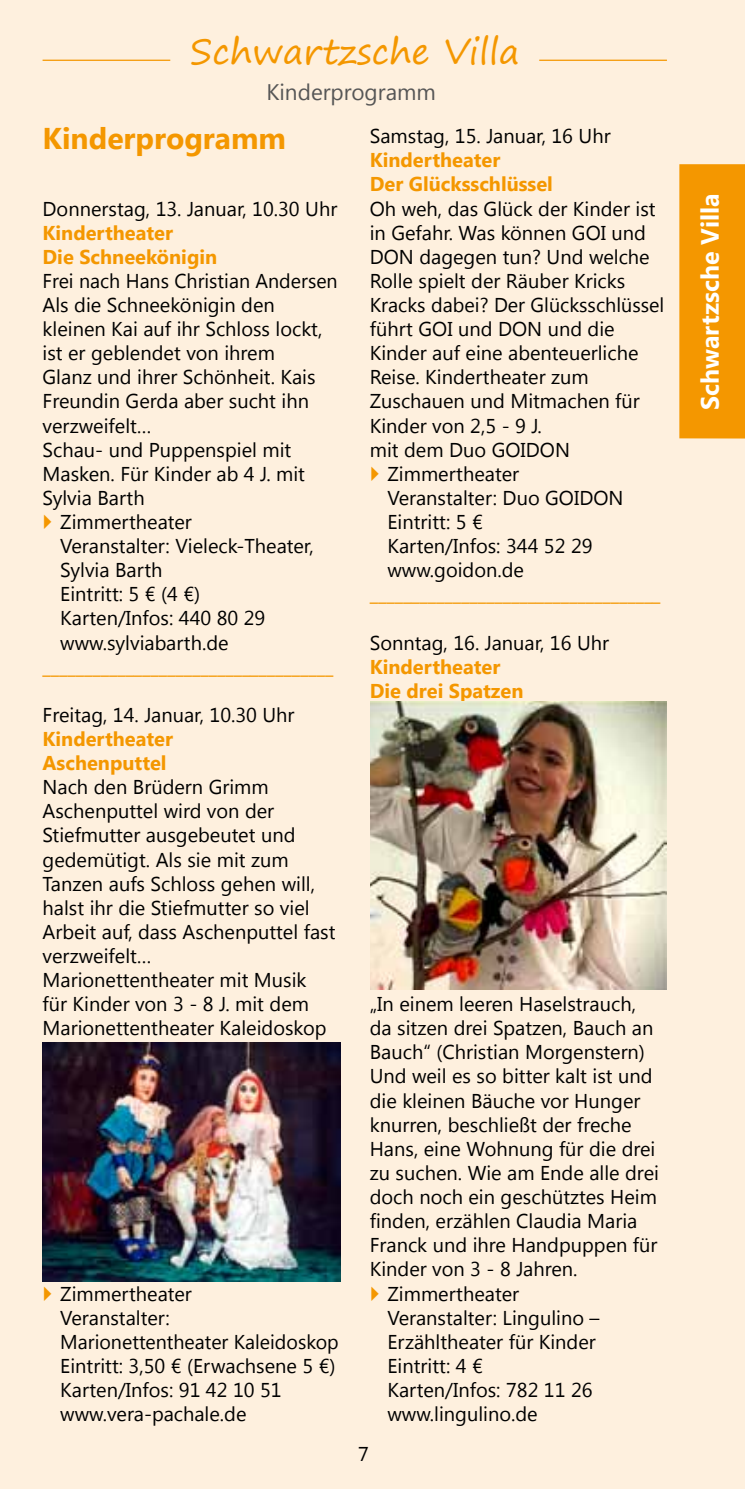
<style>
.page{position:relative;width:745px;height:1489px;background:#fff}
.page>*{position:absolute;margin:0;border:0;box-sizing:border-box;transform-origin:0 0}
.t1{font:35px "Segoe Print";color:#f49700}
.t2{font:700 30px "Segoe UI";color:#f49700}
.t3{font:700 25px "Segoe UI";color:#fff}
.t4{font:22.5px "Segoe UI";color:#565656}
.t5{font:20px/24px "Segoe UI";color:#000}
.t6{font:700 20px/24px "Segoe UI";color:#f49700}
.t7{font:20px "Segoe UI";color:#f49700}
</style>
<div class="page">
<div style="left:0;top:0;width:744px;height:1488px;background:#fef0de"></div>
<div style="left:679px;top:164px;width:65px;height:274px;background:#f49700"></div>
<hr style="left:539px;top:60px;width:127px;height:1px;background:#f49700">
<hr style="left:43px;top:60px;width:127px;height:1px;background:#f49700">
<img style="left:370px;top:702px;width:296px;height:287px">
<img style="left:43px;top:1042px;width:297px;height:239px">
<h1 class="t1" style="left:190px;top:20px;width:331px">Schwartzsche Villa</h1>
<p class="t4" style="left:266px;top:76px;width:171px">Kinderprogramm</p>
<h2 class="t2" style="left:43px;top:117px;width:245px">Kinderprogramm</h2>
<p class="t5" style="left:43px;top:195px;width:296px">Donnerstag, 13. Januar, 10.30 Uhr</p>
<p class="t6" style="left:43px;top:219px;width:176px">Kindertheater<br>Die Schneekönigin</p>
<p class="t5" style="left:43px;top:268px;width:296px">Frei nach Hans Christian Andersen</p>
<p class="t5" style="left:43px;top:292px;width:234px">Als die Schneekönigin den</p>
<p class="t5" style="left:43px;top:316px;width:281px">kleinen Kai auf ihr Schloss lockt,</p>
<p class="t5" style="left:43px;top:340px;width:234px">ist er geblendet von ihrem</p>
<p class="t5" style="left:43px;top:364px;width:274px">Glanz und ihrer Schönheit. Kais</p>
<p class="t5" style="left:43px;top:388px;width:268px">Freundin Gerda aber sucht ihn</p>
<p class="t5" style="left:43px;top:412px;width:110px">verzweifelt…</p>
<p class="t5" style="left:43px;top:436px;width:250px">Schau- und Puppenspiel mit</p>
<p class="t5" style="left:43px;top:461px;width:264px">Masken. Für Kinder ab 4 J. mit</p>
<p class="t5" style="left:43px;top:485px;width:104px">Sylvia Barth</p>
<p class="t5" style="left:60px;top:509px;width:133px">Zimmertheater</p>
<p class="t5" style="left:60px;top:533px;width:255px">Veranstalter: Vieleck-Theater,</p>
<p class="t5" style="left:60px;top:557px;width:104px">Sylvia Barth</p>
<p class="t5" style="left:60px;top:581px;width:141px">Eintritt: 5 € (4 €)</p>
<p class="t5" style="left:60px;top:605px;width:206px">Karten/Infos: 440 80 29</p>
<p class="t5" style="left:60px;top:629px;width:170px">www.sylviabarth.de</p>
<p class="t7" style="left:43px;top:652px;width:292px">___________________________________</p>
<p class="t5" style="left:43px;top:702px;width:253px">Freitag, 14. Januar, 10.30 Uhr</p>
<p class="t6" style="left:43px;top:725px;width:132px">Kindertheater<br>Aschenputtel</p>
<p class="t5" style="left:43px;top:774px;width:294px">Nach den Brüdern Grimm<br>Aschenputtel wird von der<br>Stiefmutter ausgebeutet und gedemütigt. Als sie mit zum<br>Tanzen aufs Schloss gehen will, halst ihr die Stiefmutter so viel<br>Arbeit auf, dass Aschenputtel fast verzweifelt…<br>Marionettentheater mit Musik für Kinder von 3 - 8 J. mit dem<br>Marionettentheater Kaleidoskop</p>
<p class="t5" style="left:60px;top:1280px;width:280px">Zimmertheater<br>Veranstalter:<br>Marionettentheater Kaleidoskop<br>Eintritt: 3,50 € (Erwachsene 5 €)<br>Karten/Infos: 91 42 10 51 www.vera-pachale.de</p>
<p class="t5" style="left:369px;top:123px;width:242px">Samstag, 15. Januar, 16 Uhr</p>
<p class="t6" style="left:369px;top:147px;width:184px">Kindertheater<br>Der Glücksschlüssel</p>
<p class="t5" style="left:369px;top:195px;width:287px">Oh weh, das Glück der Kinder ist in Gefahr. Was können GOI</p>
<p class="t5" style="left:611px;top:220px;width:36px">und</p>
<p class="t5" style="left:369px;top:244px;width:296px;text-indent:50px">dagegen tun? Und welche<br>Rolle spielt der Räuber Kricks<br>Kracks dabei? Der Glücksschlüssel führt GOI</p>
<p class="t5" style="left:369px;top:244px;width:15px">DON</p>
<p class="t5" style="left:458px;top:316px;width:55px">und DON</p>
<p class="t5" style="left:547px;top:316px;width:68px">und die</p>
<p class="t5" style="left:369px;top:340px;width:270px">Kinder auf eine abenteuerliche</p>
<p class="t5" style="left:369px;top:364px;width:220px">Reise. Kindertheater zum</p>
<p class="t5" style="left:369px;top:388px;width:271px">Zuschauen und Mitmachen für</p>
<p class="t5" style="left:369px;top:412px;width:174px">Kinder von 2,5 - 9 J.</p>
<p class="t5" style="left:369px;top:436px;width:136px">mit dem Duo GOIDON</p>
<p class="t5" style="left:387px;top:461px;width:133px">Zimmertheater</p>
<p class="t5" style="left:387px;top:485px;width:172px">Veranstalter: Duo GOIDON</p>
<p class="t5" style="left:387px;top:509px;width:97px">Eintritt: 5 €</p>
<p class="t5" style="left:387px;top:533px;width:206px">Karten/Infos: 344 52 29</p>
<p class="t5" style="left:387px;top:557px;width:138px">www.goidon.de</p>
<p class="t7" style="left:369px;top:580px;width:292px">___________________________________</p>
<p class="t5" style="left:369px;top:629px;width:241px">Sonntag, 16. Januar, 16 Uhr</p>
<p class="t6" style="left:369px;top:653px;width:155px">Kindertheater<br>Die drei Spatzen</p>
<p class="t5" style="left:369px;top:991px;width:267px">„In einem leeren Haselstrauch,</p>
<p class="t5" style="left:369px;top:1015px;width:285px">da sitzen drei Spatzen, Bauch an</p>
<p class="t5" style="left:369px;top:1039px;width:276px">Bauch“ (Christian Morgenstern)</p>
<p class="t5" style="left:369px;top:1063px;width:284px">Und weil es so bitter kalt ist und</p>
<p class="t5" style="left:369px;top:1087px;width:272px">die kleinen Bäuche vor H unger</p>
<p class="t5" style="left:369px;top:1111px;width:263px">knurren, beschließt der freche</p>
<p class="t5" style="left:369px;top:1135px;width:287px">Hans, eine Wohnung für die drei</p>
<p class="t5" style="left:369px;top:1159px;width:290px">zu suchen. Wie am Ende alle drei</p>
<p class="t5" style="left:369px;top:1183px;width:288px">doch noch ein geschütztes Heim</p>
<p class="t5" style="left:369px;top:1208px;width:269px">finden, erzählen Claudia Maria</p>
<p class="t5" style="left:369px;top:1232px;width:289px">Franck und ihre Handpuppen für</p>
<p class="t5" style="left:369px;top:1256px;width:209px">Kinder von 3 - 8 Jahren.</p>
<p class="t5" style="left:387px;top:1280px;width:133px">Zimmertheater</p>
<p class="t5" style="left:387px;top:1304px;width:213px">Veranstalter: Lingulino –</p>
<p class="t5" style="left:387px;top:1328px;width:210px">Erzähltheater für Kinder</p>
<p class="t5" style="left:387px;top:1352px;width:97px">Eintritt: 4 €</p>
<p class="t5" style="left:387px;top:1376px;width:206px">Karten/Infos: 782 11 26</p>
<p class="t5" style="left:387px;top:1400px;width:152px">www.lingulino.de</p>
<p class="t5" style="left:358px;top:1440px;width:12px">7</p>
<p class="t3" style="left:691px;top:410px;width:218px;rotate:-90deg">Schwartzsche Villa</p>
</div>
